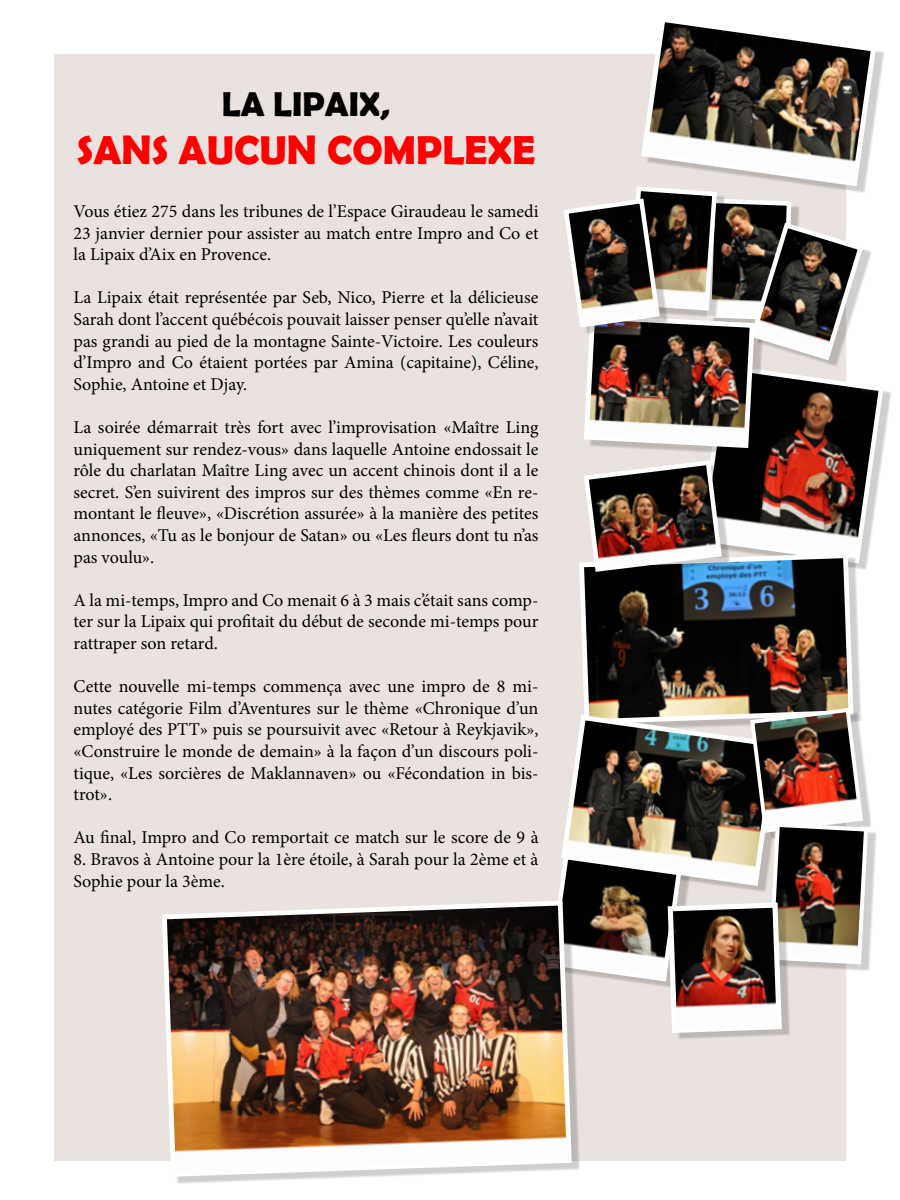
<style>
.page{position:relative;width:900px;height:1200px;background:#fff}
.page>*{position:absolute;margin:0;border:0;box-sizing:border-box;transform-origin:0 0}
.t1{font:700 40.5px "Berlin Sans FB Demi";color:#f00}
.t2{font:700 34.5px "Berlin Sans FB Demi";color:#000}
.t3{font:18px/21.6px "Minion Pro";letter-spacing:-.005em;color:#000;text-align:justify}
</style>
<div class="page">
<div style="left:54px;top:54px;width:792px;height:1107px;background:#eae2de"></div>
<div style="left:704px;top:369px;width:188px;height:201px;background:#000;opacity:.19"></div>
<img style="left:579px;top:574px;width:277px;height:132px">
<div style="left:589px;top:464px;width:142px;height:115px;background:#000;opacity:.19"></div>
<img style="left:564px;top:22px;width:322px;height:552px">
<div style="left:774px;top:827px;width:102px;height:145px;background:#000;opacity:.19"></div>
<div style="left:673px;top:906px;width:118px;height:134px;background:#000;opacity:.19"></div>
<img style="left:558px;top:706px;width:312px;height:330px">
<div style="left:167px;top:905px;width:413px;height:279px;background:#000;opacity:.19"></div>
<img style="left:162px;top:898px;width:412px;height:281px">
<h2 class="t2" style="left:222px;top:84px;width:170px">LA LIPAIX,</h2>
<h1 class="t1" style="left:77px;top:127px;width:460px">SANS AUCUN COMPLEXE</h1>
<p class="t3" style="left:74px;top:201px;width:467px">Vous étiez 275 dans les tribunes de l’Espace Giraudeau le samedi 23 janvier dernier pour assister au match entre Impro and Co et la Lipaix d’Aix en Provence.</p>
<p class="t3" style="left:74px;top:287px;width:467px">La Lipaix était représentée par Seb, Nico, Pierre et la délicieuse Sarah dont l’accent québécois pouvait laisser penser qu’elle n’avait pas grandi au pied de la montagne Sainte-Victoire. Les couleurs d’Impro and Co étaient portées par Amina (capitaine), Céline, Sophie, Antoine et Djay.</p>
<p class="t3" style="left:74px;top:417px;width:467px">La soirée démarrait très fort avec l’improvisation «Maître Ling uniquement sur rendez-vous» dans laquelle Antoine endossait le rôle du charlatan Maître Ling avec un accent chinois dont il a le secret. S’en suivirent des impros sur des thèmes comme «En re&shy;montant le fleuve», «Discrétion assurée» à la manière des petites annonces, «Tu as le bonjour de Satan» ou «Les fleurs dont tu n’as pas voulu».</p>
<p class="t3" style="left:74px;top:589px;width:466px">A la mi-temps, Impro and Co menait 6 à 3 mais c’était sans comp&shy;ter sur la Lipaix qui profitait du début de seconde mi-temps pour rattraper son retard.</p>
<p class="t3" style="left:74px;top:676px;width:467px">Cette nouvelle mi-temps commença avec une impro de 8 mi&shy;nutes catégorie Film d’Aventures sur le thème «Chronique d’un employé des PTT» puis se poursuivit avec «Retour à Reykjavik», «Construire le monde de demain» à la façon d’un discours poli&shy;tique, «Les sorcières de Maklannaven» ou «Fécondation in bis&shy;trot».</p>
<p class="t3" style="left:74px;top:827px;width:467px">Au final, Impro and Co remportait ce match sur le score de 9 à</p>
<p class="t3" style="left:74px;top:849px;width:467px">8. Bravos à Antoine pour la 1ère étoile, à Sarah pour la 2ème et à<br>Sophie pour la 3ème.</p>
</div>
